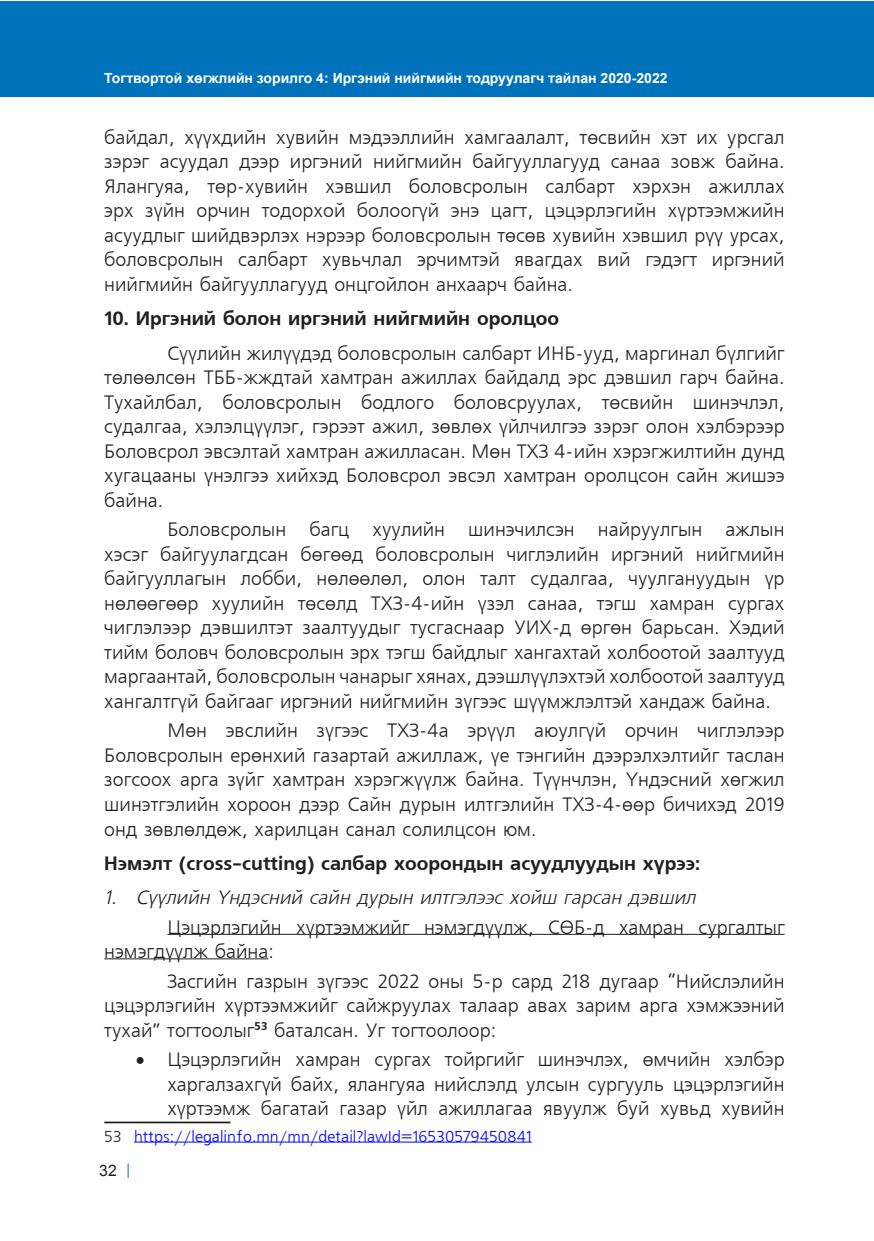
<style>
.page{position:relative;width:874px;height:1241px;background:#fff}
.page>*{position:absolute;margin:0;border:0;box-sizing:border-box;transform-origin:0 0}
.t1{font:19.25px/24.5px "Mogul Freeset";color:#231f20;text-align:justify}
.t2{font:700 19.25px "Mogul Freeset";color:#231f20}
.t3{font:italic 19.25px "Mogul Freeset";color:#231f20}
.t4{font:15.75px "Mogul Freeset";color:#00f}
.t5{font:15.75px "Mogul Arial";color:#231f20}
.t6{font:700 14px "Mogul Arial";color:#fff}
.s1{color:#231f20}
</style>
<div class="page">
<svg style="left:128px;top:1163px;width:1px;height:14px"></svg>
<div style="left:1px;top:1px;width:872px;height:96px;background:#0072bc"></div>
<hr style="left:167px;top:933px;width:617px;height:1px;background:#231f20">
<hr style="left:104px;top:958px;width:164px;height:1px;background:#231f20">
<hr style="left:104px;top:1121px;width:126px;height:2px;background:#231f20">
<hr style="left:134px;top:1141px;width:397px;height:1px;background:#00f">
<p class="t6" style="left:104px;top:70px;width:564px">Тогтвортой хөгжлийн зорилго 4: Иргэний нийгмийн тодруулагч тайлан 2020-2022</p>
<p class="t1" style="left:104px;top:126px;width:681px">байдал, хүүхдийн хувийн мэдээллийн хамгаалалт, төсвийн хэт их урсгал зэрэг асуудал дээр иргэний нийгмийн байгууллагууд санаа зовж байна.<br>Ялангуяа, төр-хувийн хэвшил боловсролын салбарт хэрхэн ажиллах эрх зүйн орчин тодорхой болоогүй энэ цагт, цэцэрлэгийн хүртээмжийн асуудлыг шийдвэрлэх нэрээр боловсролын төсөв хувийн хэвшил рүү урсах, боловсролын салбарт хувьчлал эрчимтэй явагдах вий гэдэгт иргэний нийгмийн байгууллагууд онцгойлон анхаарч байна.</p>
<p class="t2" style="left:104px;top:311px;width:456px">10. Иргэний болон иргэний нийгмийн оролцоо</p>
<p class="t1" style="left:104px;top:342px;width:681px;text-indent:63px">Сүүлийн жилүүдэд боловсролын салбарт ИНБ-ууд, маргинал бүлгийг төлөөлсөн ТББ-жждтай хамтран ажиллах байдалд эрс дэвшил гарч байна.<br>Тухайлбал, боловсролын бодлого боловсруулах, төсвийн шинэчлэл, судалгаа, хэлэлцүүлэг, гэрээт ажил, зөвлөх үйлчилгээ зэрэг олон хэлбэрээр Боловсрол эвсэлтай хамтран ажилласан. Мөн ТХЗ 4-ийн хэрэгжилтийн дунд хугацааны үнэлгээ хийхэд Боловсрол эвсэл хамтран оролцсон сайн жишээ байна.</p>
<p class="t1" style="left:104px;top:519px;width:681px;text-indent:63px">Боловсролын багц хуулийн шинэчилсэн найруулгын ажлын хэсэг байгуулагдсан бөгөөд боловсролын чиглэлийн иргэний нийгмийн байгууллагын лобби, нөлөөлөл, олон талт судалгаа, чуулгануудын үр нөлөөгөөр хуулийн төсөлд ТХЗ-4-ийн үзэл санаа, тэгш хамран сургах чиглэлээр дэвшилтэт заалтуудыг тусгаснаар УИХ-д өргөн барьсан. Хэдий тийм боловч боловсролын эрх тэгш байдлыг хангахтай холбоотой заалтууд маргаантай, боловсролын чанарыг хянах, дээшлүүлэхтэй холбоотой заалтууд хангалтгүй байгааг иргэний нийгмийн зүгээс шүүмжлэлтэй хандаж байна.</p>
<p class="t1" style="left:104px;top:720px;width:681px;text-indent:63px">Мөн эвслийн зүгээс ТХЗ-4а эрүүл аюулгүй орчин чиглэлээр Боловсролын ерөнхий газартай ажиллаж, үе тэнгийн дээрэлхэлтийг таслан зогсоох арга зүйг хамтран хэрэгжүүлж байна. Түүнчлэн, Үндэсний хөгжил шинэтгэлийн хороон дээр Сайн дурын илтгэлийн ТХЗ-4-өөр бичихэд 2019 онд зөвлөлдөж, харилцан санал солилцсон юм.</p>
<p class="t2" style="left:104px;top:855px;width:597px">Нэмэлт (cross-cutting) салбар хоорондын асуудлуудын хүрээ:</p>
<p class="t3" style="left:104px;top:889px;width:592px">1. Сүүлийн Үндэсний сайн дурын илтгэлээс хойш гарсан дэвшил</p>
<p class="t1" style="left:104px;top:916px;width:681px;text-indent:63px">Цэцэрлэгийн хүртээмжийг нэмэгдүүлж, СӨБ-д хамран сургалтыг нэмэгдүүлж байна:</p>
<p class="t1" style="left:104px;top:970px;width:681px;text-indent:63px">Засгийн газрын зүгээс 2022 оны 5-р сард 218 дугаар “Нийслэлийн цэцэрлэгийн хүртээмжийг сайжруулах талаар авах зарим арга хэмжээний тухай” тогтоолыг<sup>53</sup> баталсан. Уг тогтоолоор:</p>
<p class="t1" style="left:167px;top:1048px;width:618px;text-indent:-32px">• Цэцэрлэгийн хамран сургах тойргийг шинэчлэх, өмчийн хэлбэр харгалзахгүй байх, ялангуяа нийслэлд улсын сургууль цэцэрлэгийн хүртээмж багатай газар үйл ажиллагаа явуулж буй хувьд хувийн</p>
<p class="t4" style="left:104px;top:1129px;width:429px"><span class="s1">53</span> https://legalinfo.mn/mn/detail?lawId=16530579450841</p>
<p class="t5" style="left:99px;top:1161px;width:19px">32</p>
</div>
